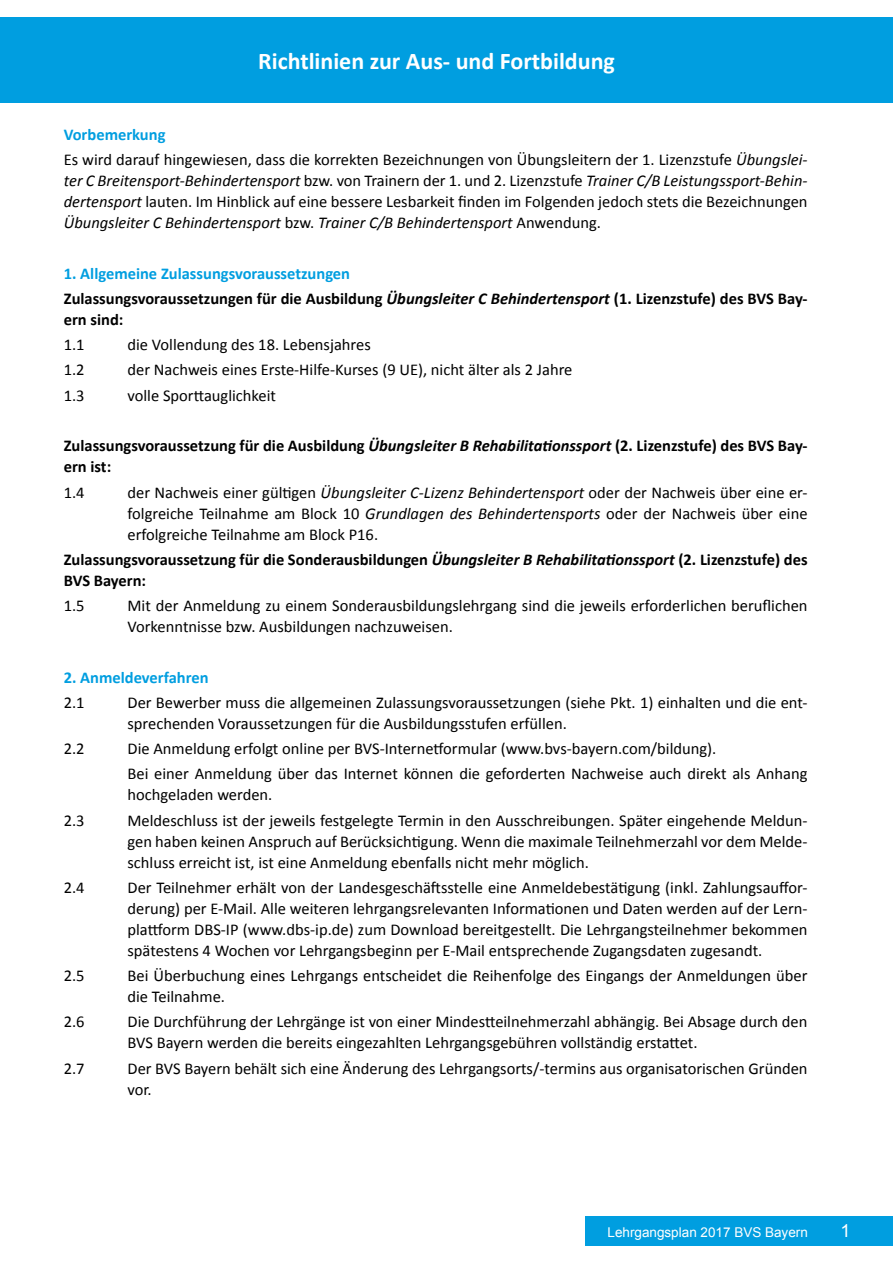
<style>
.page{position:relative;width:893px;height:1263px;background:#fff}
.page>*{position:absolute;margin:0;border:0;box-sizing:border-box;transform-origin:0 0}
.t1{font:700 24px "Calibri";color:#fff}
.t2{font:18px "Arial";color:#fff}
.t3{font:16.5px/21px "Calibri";color:#000}
.t4{font:700 16.5px/21px "Calibri";color:#000}
.t5{font:700 16.5px "Calibri";color:#009ee0}
.t6{font:13.5px "Arial";color:#fff}
.s1{font-weight:700;color:#009ee0}
.s2{font-style:italic}
.s3{color:#009ee0}
</style>
<div class="page">
<div style="left:0;top:17px;width:893px;height:85px;background:#009ee0"></div>
<div style="left:586px;top:1216px;width:307px;height:30px;background:#009ee0"></div>
<h1 class="t1" style="left:258px;top:46px;width:358px">Richtlinien zur Aus- und Fortbildung</h1>
<p class="t3" style="left:64px;top:122px;width:745px;line-height:25.2px"><span class="s1">Vorbemerkung<br></span>Es wird darauf hingewiesen, dass die korrekten Bezeichnungen von Übungsleitern der 1. Lizenzstufe <span class="s2">Übungslei-</span></p>
<p class="t3" style="left:64px;top:170px;width:745px;text-align:justify"><span class="s2">ter C Breitensport-Behindertensport</span> bzw. von Trainern der 1. und 2. Lizenzstufe <span class="s2">Trainer C/B Leistungssport-Behin&shy;dertensport</span> lauten. Im Hinblick auf eine bessere Lesbarkeit finden im Folgenden jedoch stets die Bezeichnungen <span class="s2">Übungsleiter C Behindertensport</span> bzw. <span class="s2">Trainer C/B Behindertensport</span> Anwendung.</p>
<p class="t4" style="left:64px;top:261px;width:745px;line-height:25.2px"><span class="s3">1. Allgemeine Zulassungsvoraussetzungen<br></span>Zulassungsvoraussetzungen für die Ausbildung <span class="s2">Übungsleiter C Behindertensport</span> (1. Lizenzstufe) des BVS Bay-</p>
<p class="t4" style="left:64px;top:309px;width:61px">ern sind:</p>
<p class="t3" style="left:64px;top:334px;width:22px">1.1</p>
<p class="t3" style="left:128px;top:334px;width:245px">die Vollendung des 18. Lebensjahres</p>
<p class="t3" style="left:64px;top:360px;width:22px">1.2</p>
<p class="t3" style="left:128px;top:360px;width:446px">der Nachweis eines Erste-Hilfe-Kurses (9 UE), nicht älter als 2 Jahre</p>
<p class="t3" style="left:64px;top:385px;width:22px">1.3</p>
<p class="t3" style="left:128px;top:385px;width:150px">volle Sporttauglichkeit</p>
<p class="t4" style="left:64px;top:435px;width:745px">Zulassungsvoraussetzung für die Ausbildung <span class="s2">Übungsleiter B Rehabilitationssport</span> (2. Lizenzstufe) des BVS Bay&shy;ern ist:</p>
<p class="t3" style="left:64px;top:482px;width:22px">1.4</p>
<p class="t3" style="left:128px;top:482px;width:681px;text-align:justify">der Nachweis einer gültigen <span class="s2">Übungsleiter C-Lizenz Behindertensport</span> oder der Nachweis über eine er&shy;folgreiche Teilnahme am Block 10 <span class="s2">Grundlagen des Behindertensports</span> oder der Nachweis über eine erfolgreiche Teilnahme am Block P16.</p>
<p class="t4" style="left:64px;top:549px;width:745px">Zulassungsvoraussetzung für die Sonderausbildungen <span class="s2">Übungsleiter B Rehabilitationssport</span> (2. Lizenzstufe) des<br>BVS Bayern:</p>
<p class="t3" style="left:64px;top:595px;width:22px">1.5</p>
<p class="t3" style="left:128px;top:595px;width:681px">Mit der Anmeldung zu einem Sonderausbildungslehrgang sind die jeweils erforderlichen beruflichen<br>Vorkenntnisse bzw. Ausbildungen nachzuweisen.</p>
<p class="t5" style="left:64px;top:666px;width:146px">2. Anmeldeverfahren</p>
<p class="t3" style="left:64px;top:692px;width:22px">2.1</p>
<p class="t3" style="left:128px;top:692px;width:681px">Der Bewerber muss die allgemeinen Zulassungsvoraussetzungen (siehe Pkt. 1) einhalten und die ent&shy;sprechenden Voraussetzungen für die Ausbildungsstufen erfüllen.</p>
<p class="t3" style="left:64px;top:738px;width:22px">2.2</p>
<p class="t3" style="left:128px;top:736px;width:681px;line-height:25.2px">Die Anmeldung erfolgt online per BVS-Internetformular (www.bvs-bayern.com/bildung).<br>Bei einer Anmeldung über das Internet können die geforderten Nachweise auch direkt als Anhang</p>
<p class="t3" style="left:128px;top:784px;width:146px">hochgeladen werden.</p>
<p class="t3" style="left:64px;top:810px;width:22px">2.3</p>
<p class="t3" style="left:128px;top:810px;width:681px;text-align:justify">Meldeschluss ist der jeweils festgelegte Termin in den Ausschreibungen. Später eingehende Meldun&shy;gen haben keinen Anspruch auf Berücksichtigung. Wenn die maximale Teilnehmerzahl vor dem Melde&shy;schluss erreicht ist, ist eine Anmeldung ebenfalls nicht mehr möglich.</p>
<p class="t3" style="left:64px;top:877px;width:22px">2.4</p>
<p class="t3" style="left:128px;top:877px;width:681px;text-align:justify">Der Teilnehmer erhält von der Landesgeschäftsstelle eine Anmeldebestätigung (inkl. Zahlungsauffor&shy;derung) per E-Mail. Alle weiteren lehrgangsrelevanten Informationen und Daten werden auf der Lern&shy;plattform DBS-IP (www.dbs-ip.de) zum Download bereitgestellt. Die Lehrgangsteilnehmer bekommen spätestens 4 Wochen vor Lehrgangsbeginn per E-Mail entsprechende Zugangsdaten zugesandt.</p>
<p class="t3" style="left:64px;top:965px;width:22px">2.5</p>
<p class="t3" style="left:128px;top:965px;width:681px">Bei Überbuchung eines Lehrgangs entscheidet die Reihenfolge des Eingangs der Anmeldungen über die Teilnahme.</p>
<p class="t3" style="left:64px;top:1011px;width:22px">2.6</p>
<p class="t3" style="left:128px;top:1011px;width:681px">Die Durchführung der Lehrgänge ist von einer Mindestteilnehmerzahl abhängig. Bei Absage durch den<br>BVS Bayern werden die bereits eingezahlten Lehrgangsgebühren vollständig erstattet.</p>
<p class="t3" style="left:64px;top:1058px;width:22px">2.7</p>
<p class="t3" style="left:128px;top:1058px;width:681px">Der BVS Bayern behält sich eine Änderung des Lehrgangsorts/-termins aus organisatorischen Gründen vor.</p>
<p class="t6" style="left:607px;top:1223px;width:202px">Lehrgangsplan 2017 BVS Bayern</p>
<p class="t2" style="left:840px;top:1219px;width:12px">1</p>
</div>
